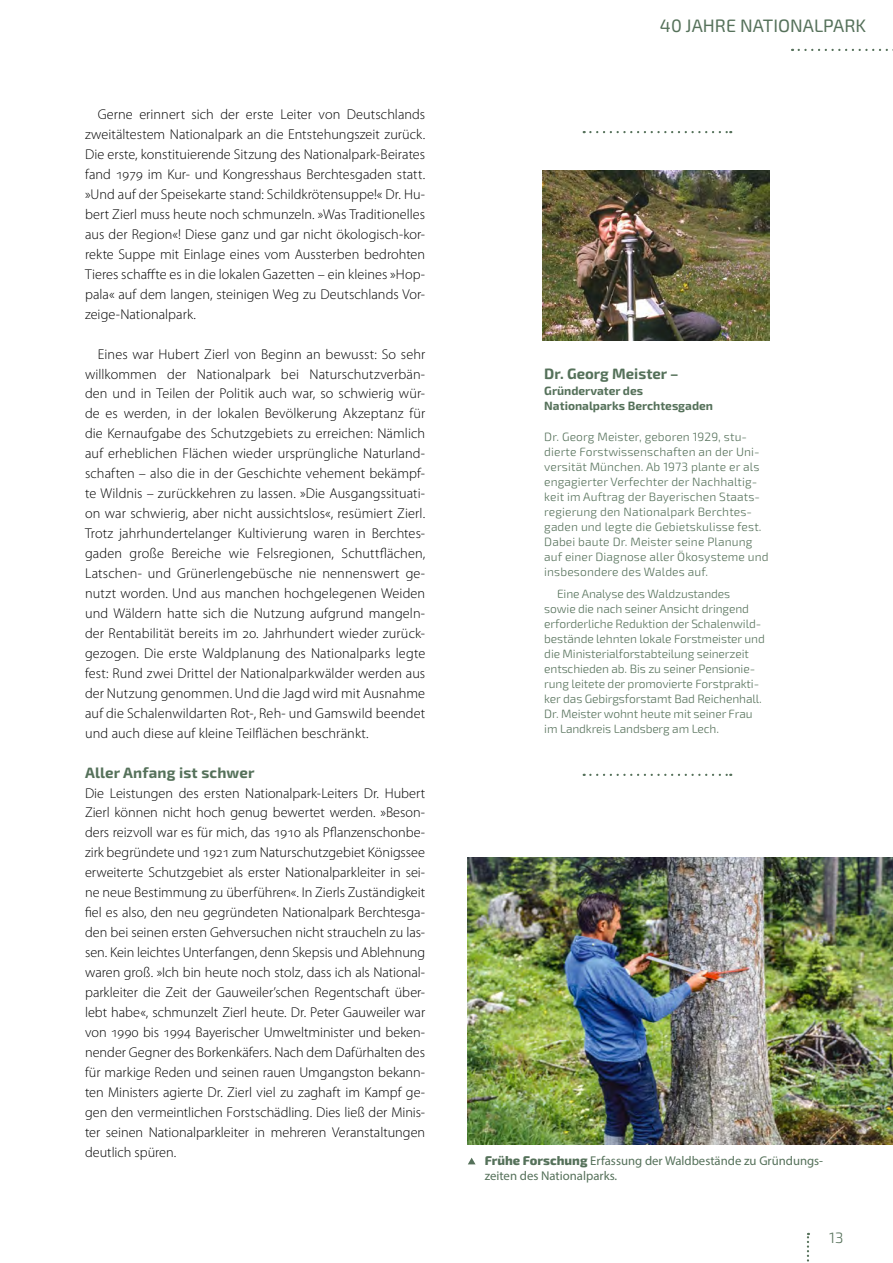
<style>
.page{position:relative;width:893px;height:1263px;background:#fff}
.page>*{position:absolute;margin:0;border:0;box-sizing:border-box;transform-origin:0 0}
.t1{font:18px "Exo 2";color:#55715a}
.H3_-_Fließtext{font:700 15px "Exo 2";letter-spacing:.01em;color:#55715a}
.H3_-_Kasten{font:700 15px "Exo 2";color:#55715a}
.t2{font:300 15px "Exo 2";color:#55715a}
.p_-_Folgetext{font:300 14.25px/20px "Myriad Pro";letter-spacing:.005em;color:#000;text-align:justify}
.p_-_Fließ{font:300 14.25px/20px "Myriad Pro";letter-spacing:-.005em;color:#000;text-align:justify}
.Bildunterschrift{font:12.75px/15.3px "Myriad Pro";color:#55715a}
.P_-_Fließtext_-_Kast{font:300 12px/15px "Exo 2";letter-spacing:-.01em;color:#55715a}
.P_-_Fließtext_-_Kast-2{font:300 12px/15px "Exo 2";letter-spacing:.01em;color:#55715a}
.H3_-_Kasten-2{font:700 12px/15px "Exo 2";color:#55715a}
.s1{font-family:"Exo 2";font-weight:800}
</style>
<div class="page">
<img style="left:468px;top:857px;width:425px;height:287px">
<svg style="left:468px;top:1158px;width:8px;height:6px"></svg>
<svg style="left:584px;top:131px;width:147px;height:2px"></svg>
<svg style="left:584px;top:774px;width:147px;height:2px"></svg>
<img style="left:542px;top:171px;width:228px;height:170px">
<svg style="left:807px;top:1233px;width:2px;height:29px"></svg>
<svg style="left:799px;top:49px;width:94px;height:2px"></svg>
<p class="p_-_Folgetext" style="left:85px;top:104px;width:342px;text-indent:13px">Gerne erinnert sich der erste Leiter von Deutschlands zweitältestem Nationalpark an die Entstehungszeit zurück.<br>Die erste, konstituierende Sitzung des Nationalpark-Beirates fand 1979 im Kur- und Kongresshaus Berchtesgaden statt. »Und auf der Speisekarte stand: Schildkrötensuppe!« Dr. Hu&shy;bert Zierl muss heute noch schmunzeln. »Was Traditionelles aus der Region«! Diese ganz und gar nicht ökologisch-kor&shy;rekte Suppe mit Einlage eines vom Aussterben bedrohten Tieres schaffte es in die lokalen Gazetten – ein kleines »Hop&shy;pala« auf dem langen, steinigen Weg zu Deutschlands Vor&shy;zeige-Nationalpark.</p>
<p class="p_-_Folgetext" style="left:85px;top:344px;width:342px;text-indent:13px">Eines war Hubert Zierl von Beginn an bewusst: So sehr willkommen der Nationalpark bei Naturschutzverbän&shy;den und in Teilen der Politik auch war, so schwierig wür&shy;de es werden, in der lokalen Bevölkerung Akzeptanz für die Kernaufgabe des Schutzgebiets zu erreichen: Nämlich auf erheblichen Flächen wieder ursprüngliche Naturland&shy;schaften – also die in der Geschichte vehement bekämpf&shy;te Wildnis – zurückkehren zu lassen. »Die Ausgangssituati&shy;on war schwierig, aber nicht aussichtslos«, resümiert Zierl.<br>Trotz jahrhundertelanger Kultivierung waren in Berchtes&shy;gaden große Bereiche wie Felsregionen, Schuttflächen, Latschen- und Grünerlengebüsche nie nennenswert ge&shy;nutzt worden. Und aus manchen hochgelegenen Weiden und Wäldern hatte sich die Nutzung aufgrund mangeln&shy;der Rentabilität bereits im 20. Jahrhundert wieder zurück&shy;gezogen. Die erste Waldplanung des Nationalparks legte fest: Rund zwei Drittel der Nationalparkwälder werden aus der Nutzung genommen. Und die Jagd wird mit Ausnahme auf die Schalenwildarten Rot-, Reh- und Gamswild beendet und auch diese auf kleine Teilflächen beschränkt.</p>
<p class="H3_-_Fließtext" style="left:85px;top:763px;width:171px">Aller Anfang ist schwer</p>
<p class="p_-_Fließ" style="left:85px;top:783px;width:342px">Die Leistungen des ersten Nationalpark-Leiters Dr. Hubert Zierl können nicht hoch genug bewertet werden. »Beson&shy;ders reizvoll war es für mich, das 1910 als Pflanzenschonbe&shy;zirk begründete und 1921 zum Naturschutzgebiet Königssee erweiterte Schutzgebiet als erster Nationalparkleiter in sei&shy;ne neue Bestimmung zu überführen«. In Zierls Zuständigkeit fiel es also, den neu gegründeten Nationalpark Berchtesga&shy;den bei seinen ersten Gehversuchen nicht straucheln zu las&shy;sen. Kein leichtes Unterfangen, denn Skepsis und Ablehnung waren groß. »Ich bin heute noch stolz, dass ich als National&shy;parkleiter die Zeit der Gauweiler’schen Regentschaft über&shy;lebt habe«, schmunzelt Zierl heute. Dr. Peter Gauweiler war von 1990 bis 1994 Bayerischer Umweltminister und beken&shy;nender Gegner des Borkenkäfers. Nach dem Dafürhalten des für markige Reden und seinen rauen Umgangston bekann&shy;ten Ministers agierte Dr. Zierl viel zu zaghaft im Kampf ge&shy;gen den vermeintlichen Forstschädling. Dies ließ der Minis&shy;ter seinen Nationalparkleiter in mehreren Veranstaltungen deutlich spüren.</p>
<p class="t1" style="left:660px;top:15px;width:208px">40 JAHRE NATIONALPARK</p>
<p class="H3_-_Kasten" style="left:544px;top:365px;width:136px">Dr. Georg Meister –</p>
<p class="H3_-_Kasten-2" style="left:544px;top:383px;width:170px">Gründervater des<br>Nationalparks Berchtesgaden</p>
<p class="P_-_Fließtext_-_Kast-2" style="left:544px;top:430px;width:226px">Dr. Georg Meister, geboren 1929, stu&shy;dierte Forstwissenschaften an der Uni&shy;versität München. Ab 1973 plante er als engagierter Verfechter der Nachhaltig&shy;keit im Auftrag der Bayerischen Staats&shy;regierung den Nationalpark Berchtes&shy;gaden und legte die Gebietskulisse fest.<br>Dabei baute Dr. Meister seine Planung auf einer Diagnose aller Ökosysteme und insbesondere des Waldes auf.</p>
<p class="P_-_Fließtext_-_Kast" style="left:544px;top:586px;width:222px;text-indent:13px">Eine Analyse des Waldzustandes<br>sowie die nach seiner Ansicht dringend erforderliche Reduktion der Schalenwild&shy;bestände lehnten lokale Forstmeister und die Ministerialforstabteilung seinerzeit entschieden ab. Bis zu seiner Pensionie&shy;rung leitete der promovierte Forstprakti&shy;ker das Gebirgsforstamt Bad Reichenhall.<br>Dr. Meister wohnt heute mit seiner Frau im Landkreis Landsberg am Lech.</p>
<p class="Bildunterschrift" style="left:485px;top:1152px;width:340px"><span class="s1">Frühe Forschung</span> Erfassung der Waldbestände zu Gründungs&shy;zeiten des Nationalparks.</p>
<p class="t2" style="left:829px;top:1229px;width:16px">13</p>
</div>
